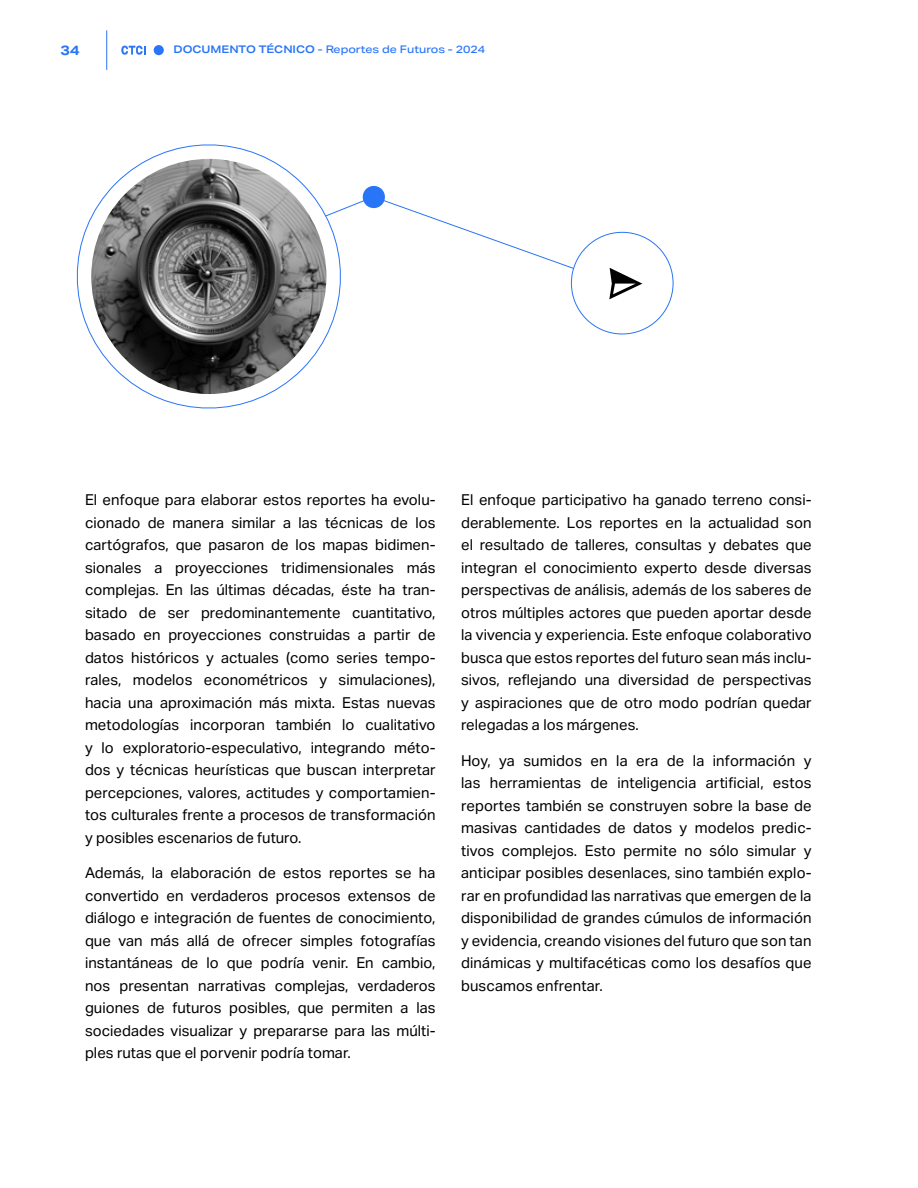
<style>
.page{position:relative;width:918px;height:1188px;background:#fff}
.page>*{position:absolute;margin:0;border:0;box-sizing:border-box;transform-origin:0 0}
.t1{font:15px/22.5px "Aktiv Grotesk";color:#000;text-align:justify}
.t2{font:700 13.5px "Aktiv Grotesk Ex";color:#2975f7}
.t3{font:500 10.5px "Aktiv Grotesk Ex";color:#2975f7}
.s1{font-weight:600}
</style>
<div class="page">
<hr style="left:106px;top:30px;width:1px;height:40px;background:#2975f7">
<div style="left:154px;top:45px;width:10px;height:10px;background:#2975f7;border-radius:50%"></div>
<svg style="left:122px;top:46px;width:24px;height:9px"></svg>
<svg style="left:76px;top:144px;width:265px;height:265px"></svg>
<svg style="left:325px;top:185px;width:256px;height:86px"></svg>
<img style="left:91px;top:159px;width:235px;height:235px;border-radius:118px">
<div style="left:571px;top:232px;width:102px;height:102px;background:#fff;border-radius:50%"></div>
<svg style="left:609px;top:268px;width:33px;height:31px"></svg>
<p class="t2" style="left:60px;top:42px;width:21px">34</p>
<p class="t3" style="left:173px;top:44px;width:313px"><span class="s1">DOCUMENTO TÉCNICO</span> - Reportes de Futuros - 2024</p>
<p class="t1" style="left:85px;top:489px;width:352px">El enfoque para elaborar estos reportes ha evolu&shy;cionado de manera similar a las técnicas de los cartógrafos, que pasaron de los mapas bidimen&shy;sionales a proyecciones tridimensionales más complejas. En las últimas décadas, éste ha tran&shy;sitado de ser predominantemente cuantitativo, basado en proyecciones construidas a partir de datos históricos y actuales (como series tempo&shy;rales, modelos econométricos y simulaciones), hacia una aproximación más mixta. Estas nuevas metodologías incorporan también lo cualitativo y lo exploratorio-especulativo, integrando méto&shy;dos y técnicas heurísticas que buscan interpretar percepciones, valores, actitudes y comportamien&shy;tos culturales frente a procesos de transformación y posibles escenarios de futuro.</p>
<p class="t1" style="left:85px;top:862px;width:352px">Además, la elaboración de estos reportes se ha convertido en verdaderos procesos extensos de diálogo e integración de fuentes de conocimiento, que van más allá de ofrecer simples fotografías instantáneas de lo que podría venir. En cambio, nos presentan narrativas complejas, verdaderos guiones de futuros posibles, que permiten a las sociedades visualizar y prepararse para las múlti&shy;ples rutas que el porvenir podría tomar.</p>
<p class="t1" style="left:461px;top:489px;width:352px">El enfoque participativo ha ganado terreno consi&shy;derablemente. Los reportes en la actualidad son el resultado de talleres, consultas y debates que integran el conocimiento experto desde diversas perspectivas de análisis, además de los saberes de otros múltiples actores que pueden aportar desde la vivencia y experiencia. Este enfoque colaborativo busca que estos reportes del futuro sean más inclu&shy;sivos, reflejando una diversidad de perspectivas y aspiraciones que de otro modo podrían quedar relegadas a los márgenes.</p>
<p class="t1" style="left:461px;top:749px;width:352px">Hoy, ya sumidos en la era de la información y las herramientas de inteligencia artificial, estos reportes también se construyen sobre la base de masivas cantidades de datos y modelos predic&shy;tivos complejos. Esto permite no sólo simular y anticipar posibles desenlaces, sino también explo&shy;rar en profundidad las narrativas que emergen de la disponibilidad de grandes cúmulos de información y evidencia, creando visiones del futuro que son tan dinámicas y multifacéticas como los desafíos que buscamos enfrentar.</p>
</div>
